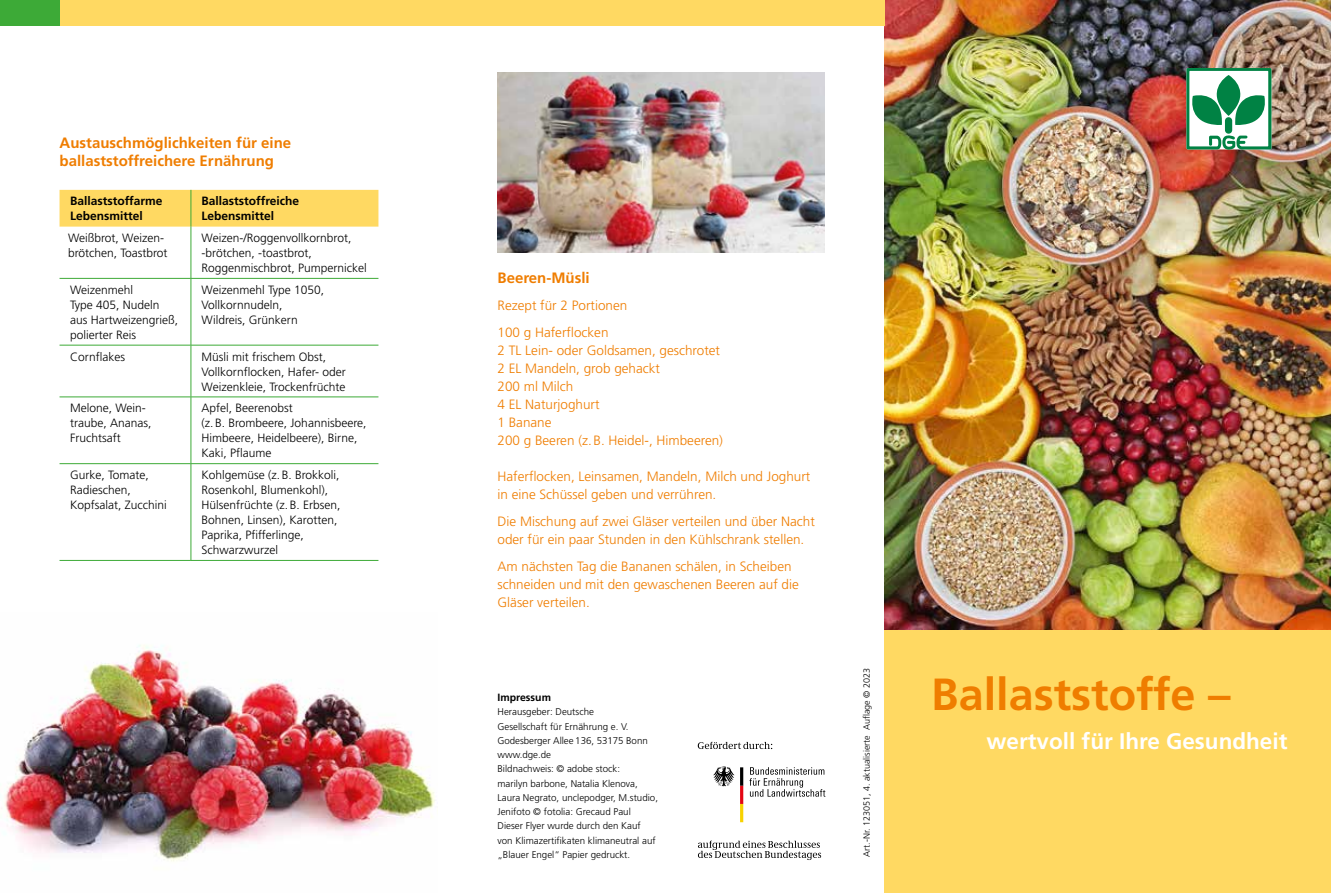
<style>
.page{position:relative;width:1331px;height:893px;background:#fff}
.page>*{position:absolute;margin:0;border:0;box-sizing:border-box;transform-origin:0 0}
.t1{font:700 45px "Frutiger LT Std";color:#ef7d00}
.t2{font:700 22.5px "Frutiger LT Std";color:#fff}
.t3{font:700 15px/18px "Frutiger LT Std";color:#ef7d00}
.t4{font:300 13.5px/18px "Frutiger LT Std";color:#ef7d00}
.t5{font:300 12px/15px "Frutiger LT Std";color:#000}
.t6{font:700 12px/15px "Frutiger LT Std";color:#000}
.t7{font:700 10.5px "Frutiger LT Std";color:#000}
.t8{font:300 9.75px/14.2px "Frutiger LT Std";color:#000}
.t9{font:300 9px "Frutiger LT Std";color:#000}
</style>
<div class="page">
<img style="left:884px;top:0;width:447px;height:630px">
<div style="left:60px;top:190px;width:318px;height:37px;background:#ffd962"></div>
<hr style="left:191px;top:227px;width:1px;height:51px;background:#3daa37">
<hr style="left:60px;top:278px;width:131px;height:1px;background:#3daa37">
<hr style="left:191px;top:278px;width:187px;height:1px;background:#3daa37">
<hr style="left:191px;top:279px;width:1px;height:66px;background:#3daa37">
<hr style="left:60px;top:345px;width:131px;height:1px;background:#3daa37">
<hr style="left:191px;top:345px;width:187px;height:1px;background:#3daa37">
<hr style="left:191px;top:345px;width:1px;height:52px;background:#3daa37">
<hr style="left:60px;top:397px;width:131px;height:1px;background:#3daa37">
<hr style="left:191px;top:397px;width:187px;height:1px;background:#3daa37">
<hr style="left:191px;top:397px;width:1px;height:66px;background:#3daa37">
<hr style="left:60px;top:463px;width:131px;height:1px;background:#3daa37">
<hr style="left:191px;top:463px;width:187px;height:1px;background:#3daa37">
<hr style="left:191px;top:464px;width:1px;height:96px;background:#3daa37">
<hr style="left:60px;top:560px;width:131px;height:1px;background:#3daa37">
<hr style="left:191px;top:560px;width:187px;height:1px;background:#3daa37">
<hr style="left:191px;top:190px;width:1px;height:37px;background:#3daa37">
<div style="left:0;top:0;width:884px;height:26px;background:#ffd962"></div>
<div style="left:884px;top:630px;width:447px;height:263px;background:#ffd962"></div>
<div style="left:0;top:0;width:60px;height:26px;background:#3daa37"></div>
<svg style="left:713px;top:766px;width:21px;height:20px"></svg>
<svg style="left:740px;top:767px;width:3px;height:55px"></svg>
<svg style="left:749px;top:767px;width:76px;height:30px"></svg>
<svg style="left:698px;top:841px;width:123px;height:19px"></svg>
<svg style="left:698px;top:742px;width:74px;height:7px"></svg>
<img style="left:4px;top:645px;width:431px;height:217px">
<img style="left:497px;top:72px;width:328px;height:180px">
<svg style="left:1186px;top:68px;width:85px;height:82px"></svg>
<p class="t3" style="left:60px;top:134px;width:233px">Austauschmöglichkeiten für eine ballaststoffreichere Ernährung</p>
<p class="t6" style="left:70px;top:194px;width:94px">Ballaststoffarme<br>Lebensmittel</p>
<p class="t6" style="left:202px;top:194px;width:99px">Ballaststoffreiche<br>Lebensmittel</p>
<p class="t5" style="left:68px;top:231px;width:101px">Weißbrot, Weizen&shy;brötchen, Toastbrot</p>
<p class="t5" style="left:202px;top:231px;width:167px">Weizen-/Roggenvollkornbrot, -brötchen, -toastbrot,<br>Roggenmischbrot, Pumpernickel</p>
<p class="t5" style="left:70px;top:282px;width:110px">Weizenmehl<br>Type 405, Nudeln aus Hartweizengrieß, polierter Reis</p>
<p class="t5" style="left:202px;top:282px;width:124px">Weizenmehl Type 1050,<br>Vollkornnudeln,<br>Wildreis, Grünkern</p>
<p class="t5" style="left:70px;top:349px;width:56px">Cornflakes</p>
<p class="t5" style="left:202px;top:349px;width:146px">Müsli mit frischem Obst,<br>Vollkornflocken, Hafer- oder<br>Weizenkleie, Trockenfrüchte</p>
<p class="t5" style="left:70px;top:401px;width:83px">Melone, Wein&shy;traube, Ananas,<br>Fruchtsaft</p>
<p class="t5" style="left:202px;top:401px;width:166px">Apfel, Beerenobst<br>(z.B. Brombeere, Johannisbeere,<br>Himbeere, Heidelbeere), Birne,<br>Kaki, Pflaume</p>
<p class="t5" style="left:70px;top:468px;width:98px">Gurke, Tomate,<br>Radieschen,<br>Kopfsalat, Zucchini</p>
<p class="t5" style="left:202px;top:468px;width:140px">Kohlgemüse (z.B. Brokkoli,<br>Rosenkohl, Blumenkohl),<br>Hülsenfrüchte (z.B. Erbsen,<br>Bohnen, Linsen), Karotten,<br>Paprika, Pfifferlinge,<br>Schwarzwurzel</p>
<p class="t3" style="left:497px;top:269px;width:94px">Beeren-Müsli</p>
<p class="t4" style="left:497px;top:292px;width:131px;line-height:27px">Rezept für 2 Portionen<br>100 g Haferflocken</p>
<p class="t4" style="left:497px;top:341px;width:227px">2 TL Lein- oder Goldsamen, geschrotet<br>2 EL Mandeln, grob gehackt<br>200 ml Milch<br>4 EL Naturjoghurt<br>1 Banane<br>200 g Beeren (z.B. Heidel-, Himbeeren)</p>
<p class="t4" style="left:497px;top:467px;width:314px">Haferflocken, Leinsamen, Mandeln, Milch und Joghurt in eine Schüssel geben und verrühren.</p>
<p class="t4" style="left:497px;top:512px;width:319px">Die Mischung auf zwei Gläser verteilen und über Nacht oder für ein paar Stunden in den Kühlschrank stellen.</p>
<p class="t4" style="left:497px;top:557px;width:303px">Am nächsten Tag die Bananen schälen, in Scheiben schneiden und mit den gewaschenen Beeren auf die<br>Gläser verteilen.</p>
<p class="t7" style="left:497px;top:691px;width:55px">Impressum</p>
<p class="t8" style="left:497px;top:705px;width:162px">Herausgeber: Deutsche<br>Gesellschaft für Ernährung e. V.<br>Godesberger Allee 136, 53175 Bonn www.dge.de<br>Bildnachweis: © adobe stock:<br>marilyn barbone, Natalia Klenova,<br>Laura Negrato, unclepodger, M.studio,<br>Jenifoto © fotolia: Grecaud Paul<br>Dieser Flyer wurde durch den Kauf von Klimazertifikaten klimaneutral auf „Blauer Engel“ Papier gedruckt.</p>
<p class="t9" style="left:862px;top:857px;width:190px;rotate:-90deg">Art.-Nr. 123051, 4. aktualisierte Auflage © 2023</p>
<h1 class="t1" style="left:931px;top:667px;width:301px">Ballaststoffe –</h1>
<h2 class="t2" style="left:986px;top:728px;width:302px">wertvoll für Ihre Gesundheit</h2>
</div>
